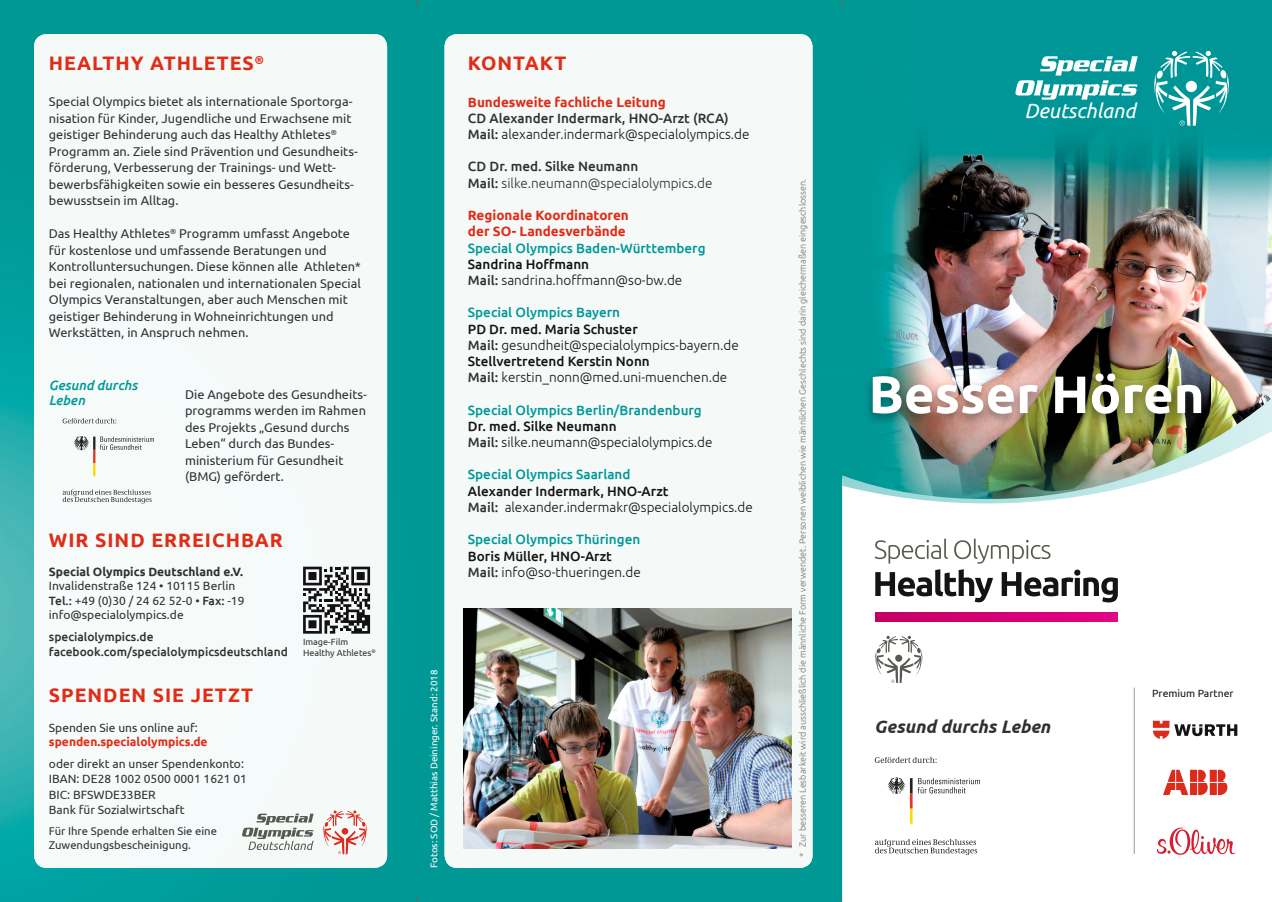
<style>
.page{position:relative;width:1272px;height:902px;background:#fff}
.page>*{position:absolute;margin:0;border:0;box-sizing:border-box;transform-origin:0 0}
.t1{font:700 52.5px "Ubuntu";color:#fff}
.t2{font:italic 20.25px "Ubuntu";color:#fff}
.t3{font:700 19.5px "Ubuntu";letter-spacing:.05em;color:#df2d17}
.t4{font:italic 700 18px "Ubuntu";color:#313130}
.t5{font:300 13.5px/16.2px "Ubuntu";color:#131413}
.t6{font:500 13.5px "Ubuntu";color:#009897}
.t7{font:500 13.5px/16.2px "Ubuntu";color:#313130}
.t8{font:700 13.5px/16.2px "Ubuntu";color:#df2d17}
.t9{font:300 13.5px/16.2px "Ubuntu";color:#313130}
.t10{font:italic 500 13.5px/15px "Ubuntu";color:#009897}
.t11{font:12.75px/16.5px "Ubuntu";color:#313130}
.t12{font:12px/14.4px "Ubuntu";color:#313130}
.t13{font:500 12px/14.4px "Ubuntu";color:#313130}
.t14{font:700 12px "Ubuntu";color:#313130}
.t15{font:700 12px "Ubuntu";color:#df2d17}
.t16{font:11.25px/13.5px "Ubuntu";color:#313130}
.t17{font:10.5px "Ubuntu";color:#131413}
.t18{font:9.75px "Ubuntu";color:#fff}
.t19{font:300 9px "Ubuntu";color:#6e6e6d}
.t20{font:9px/10.5px "Ubuntu";color:#313130}
.s1{font-weight:500}
.s2{font-weight:300;color:#131413}
.s3{font-weight:500;color:#313130}
</style>
<div class="page">
<div style="left:0;top:0;width:1271px;height:52px;background:#009895"></div>
<img style="left:0;top:52px;width:52px;height:849px">
<div style="left:371px;top:52px;width:105px;height:849px;background:#009895"></div>
<img style="left:812px;top:52px;width:459px;height:319px">
<div style="left:812px;top:371px;width:51px;height:159px;background:#009895"></div>
<img style="left:1210px;top:371px;width:61px;height:25px">
<div style="left:795px;top:530px;width:47px;height:371px;background:#009895"></div>
<div style="left:52px;top:867px;width:319px;height:34px;background:#009c9b"></div>
<div style="left:476px;top:867px;width:319px;height:34px;background:#009895"></div>
<div style="left:444px;top:34px;width:368px;height:833px;background:#f5faf9"></div>
<div style="left:34px;top:34px;width:353px;height:416px;background:#f5faf9"></div>
<img style="left:34px;top:450px;width:18px;height:417px">
<div style="left:258px;top:450px;width:129px;height:417px;background:#f5faf9"></div>
<svg style="left:842px;top:396px;width:429px;height:505px"></svg>
<img style="left:842px;top:398px;width:429px;height:105px">
<svg style="left:875px;top:569px;width:118px;height:33px"></svg>
<svg style="left:1001px;top:569px;width:116px;height:33px"></svg>
<svg style="left:875px;top:612px;width:242px;height:9px"></svg>
<svg style="left:874px;top:635px;width:49px;height:48px"></svg>
<svg style="left:874px;top:538px;width:73px;height:25px"></svg>
<svg style="left:954px;top:538px;width:96px;height:25px"></svg>
<svg style="left:1147px;top:714px;width:95px;height:29px"></svg>
<svg style="left:1154px;top:763px;width:81px;height:37px"></svg>
<svg style="left:1150px;top:822px;width:90px;height:41px"></svg>
<hr style="left:1133px;top:687px;width:1px;height:166px;background:#999">
<img style="left:863px;top:368px;width:347px;height:59px">
<svg style="left:1014px;top:56px;width:123px;height:44px"></svg>
<svg style="left:1153px;top:51px;width:76px;height:75px"></svg>
<img style="left:463px;top:608px;width:328px;height:240px">
<svg style="left:853px;top:747px;width:148px;height:121px"></svg>
<div style="left:44px;top:410px;width:129px;height:105px;background:#f6fbfa"></div>
<img style="left:74px;top:436px;width:13px;height:14px">
<svg style="left:93px;top:436px;width:61px;height:40px"></svg>
<svg style="left:63px;top:418px;width:53px;height:5px"></svg>
<svg style="left:63px;top:489px;width:89px;height:14px"></svg>
<svg style="left:322px;top:810px;width:45px;height:44px"></svg>
<svg style="left:242px;top:813px;width:71px;height:37px"></svg>
<svg style="left:303px;top:566px;width:67px;height:67px"></svg>
<h3 class="t3" style="left:49px;top:52px;width:216px">HEALTHY ATHLETES<sup>®</sup></h3>
<p class="t11" style="left:49px;top:93px;width:310px">Special Olympics bietet als internationale Sportorga&shy;nisation für Kinder, Jugendliche und Erwachsene mit geistiger Behinderung auch das Healthy Athletes<sup>® </sup>Programm an. Ziele sind Prävention und Gesundheits&shy;förderung, Verbesserung der Trainings- und Wett&shy;bewerbsfähigkeiten sowie ein besseres Gesundheits&shy;bewusstsein im Alltag.</p>
<p class="t11" style="left:49px;top:225px;width:313px">Das Healthy Athletes<sup>®</sup> Programm umfasst Angebote für kostenlose und umfassende Beratungen und Kontrolluntersuchungen. Diese können alle Athleten* bei regionalen, nationalen und internationalen Special Olympics Veranstaltungen, aber auch Menschen mit geistiger Behinderung in Wohneinrichtungen und Werkstätten, in Anspruch nehmen.</p>
<p class="t10" style="left:49px;top:377px;width:90px">Gesund durchs<br>Leben</p>
<p class="t11" style="left:185px;top:385px;width:183px">Die Angebote des Gesundheits&shy;programms werden im Rahmen des Projekts „Gesund durchs<br>Leben“ durch das Bundes&shy;ministerium für Gesundheit (BMG) gefördert.</p>
<h3 class="t3" style="left:49px;top:528px;width:235px">WIR SIND ERREICHBAR</h3>
<p class="t14" style="left:49px;top:564px;width:196px">Special Olympics Deutschland e.V.</p>
<p class="t12" style="left:49px;top:578px;width:197px">Invalidenstraße 124 • 10115 Berlin<br><span class="s1">Tel.:</span> +49 (0)30 / 24 62 52-0 • <span class="s1">Fax:</span> -19 info@specialolympics.de</p>
<p class="t13" style="left:49px;top:629px;width:240px">specialolympics.de facebook.com/specialolympicsdeutschland</p>
<h3 class="t3" style="left:49px;top:683px;width:206px">SPENDEN SIE JETZT</h3>
<p class="t12" style="left:49px;top:720px;width:150px">Spenden Sie uns online auf:</p>
<p class="t15" style="left:49px;top:734px;width:160px">spenden.specialolympics.de</p>
<p class="t12" style="left:49px;top:756px;width:199px">oder direkt an unser Spendenkonto:<br>IBAN: DE28 1002 0500 0001 1621 01</p>
<p class="t12" style="left:49px;top:786px;width:137px;line-height:15.8px">BIC: BFSWDE33BER<br>Bank für Sozialwirtschaft</p>
<p class="t16" style="left:49px;top:824px;width:170px">Für Ihre Spende erhalten Sie eine<br>Zuwendungsbescheinigung.</p>
<p class="t20" style="left:303px;top:636px;width:74px">Image-Film<br>Healthy Athletes<sup>®</sup></p>
<h3 class="t3" style="left:468px;top:52px;width:100px">KONTAKT</h3>
<p class="t8" style="left:468px;top:93px;width:199px">Bundesweite fachliche Leitung</p>
<p class="t7" style="left:468px;top:109px;width:283px">CD Alexander Indermark, HNO-Arzt (RCA)<br>Mail: <span class="s2">alexander.indermark@specialolympics.de</span></p>
<p class="t9" style="left:468px;top:158px;width:246px"><span class="s1">CD Dr. med. Silke Neumann<br>Mail:</span> silke.neumann@specialolympics.de</p>
<p class="t8" style="left:468px;top:207px;width:162px">Regionale Koordinatoren der SO- Landesverbände</p>
<p class="t6" style="left:468px;top:239px;width:239px">Special Olympics Baden-Württemberg</p>
<p class="t5" style="left:468px;top:255px;width:216px"><span class="s1">Sandrina Hoffmann<br></span><span class="s3">Mail:</span> sandrina.hoffmann@so-bw.de</p>
<p class="t6" style="left:468px;top:304px;width:154px">Special Olympics Bayern</p>
<p class="t5" style="left:468px;top:320px;width:272px"><span class="s1">PD Dr. med. Maria Schuster<br></span><span class="s3">Mail:</span> gesundheit@specialolympics-bayern.de <span class="s1">Stellvertretend Kerstin Nonn<br></span><span class="s3">Mail:</span> kerstin_nonn@med.uni-muenchen.de</p>
<p class="t6" style="left:468px;top:401px;width:235px">Special Olympics Berlin/Brandenburg</p>
<p class="t5" style="left:468px;top:417px;width:246px"><span class="s1">Dr. med. Silke Neumann<br></span><span class="s3">Mail:</span> silke.neumann@specialolympics.de</p>
<p class="t6" style="left:468px;top:466px;width:164px">Special Olympics Saarland</p>
<p class="t5" style="left:468px;top:482px;width:286px"><span class="s1">Alexander Indermark, HNO-Arzt<br></span><span class="s3">Mail:</span> alexander.indermakr@specialolympics.de</p>
<p class="t6" style="left:468px;top:531px;width:174px">Special Olympics Thüringen</p>
<p class="t5" style="left:468px;top:547px;width:174px"><span class="s1">Boris Müller, HNO-Arzt<br></span><span class="s3">Mail:</span> info@so-thueringen.de</p>
<p class="t18" style="left:428px;top:867px;width:200px;rotate:-90deg">Fotos: SOD / Matthias Deininger. Stand: 2018</p>
<p class="t19" style="left:797px;top:857px;width:680px;rotate:-90deg">* Zur besseren Lesbarkeit wird ausschließlich die männliche Form verwendet. Personen weiblichen wie männlichen Geschlechts sind darin gleichermaßen eingeschlossen.</p>
<h2 class="t2" style="left:1024px;top:98px;width:113px">Deutschland</h2>
<h1 class="t1" style="left:868px;top:362px;width:337px">Besser Hören</h1>
<h3 class="t4" style="left:874px;top:715px;width:177px">Gesund durchs Leben</h3>
<p class="t17" style="left:1152px;top:686px;width:83px">Premium Partner</p>
</div>
